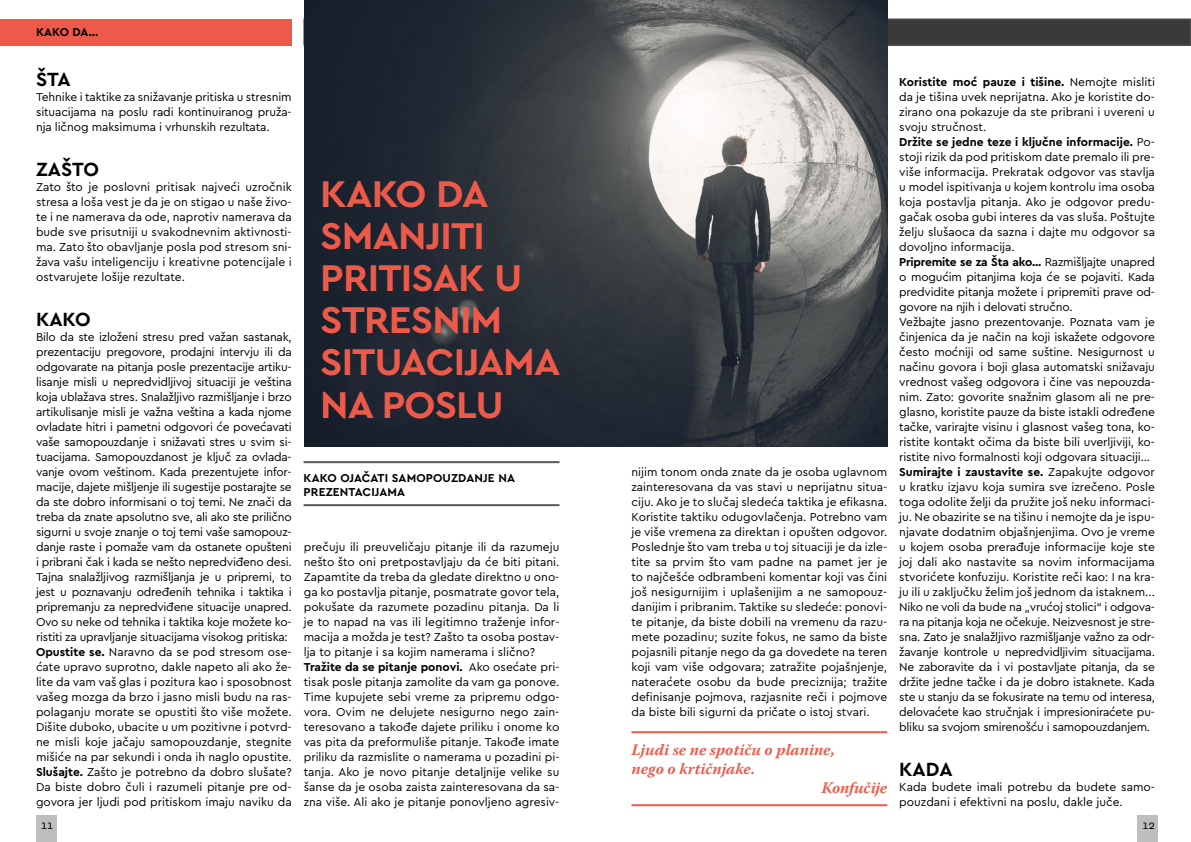
<style>
.page{position:relative;width:1191px;height:842px;background:#fff}
.page>*{position:absolute;margin:0;border:0;box-sizing:border-box;transform-origin:0 0}
.t1{font:700 39px/42px "Cera Pro";letter-spacing:-.02em;color:#ed5a4a}
.t2{font:700 20px "Cera Pro";color:#000}
.t3{font:italic 700 16px "Warnock PKS";color:#ed5a4a}
.t4{font:12px/15px "Cera Pro";letter-spacing:-.01em;color:#000}
.t5{font:700 12px "Cera Pro";letter-spacing:.01em;color:#000}
.s1{font-weight:700}
</style>
<div class="page">
<div style="left:0;top:19px;width:292px;height:26px;background:#ed5a4a"></div>
<div style="left:304px;top:19px;width:886px;height:26px;background:#3a3a3a"></div>
<div style="left:303px;top:18px;width:888px;height:28px;border:1px solid #58585a"></div>
<div style="left:1137px;top:815px;width:20px;height:26px;background:#bcbec0"></div>
<div style="left:36px;top:815px;width:21px;height:26px;background:#bcbec0"></div>
<hr style="left:304px;top:504px;width:255px;height:2px;background:#58585a">
<hr style="left:304px;top:461px;width:255px;height:2px;background:#58585a">
<hr style="left:631px;top:731px;width:256px;height:2px;background:#ed5a4a">
<hr style="left:631px;top:804px;width:256px;height:2px;background:#ed5a4a">
<img style="left:304px;top:0;width:583px;height:446px">
<p class="t5" style="left:36px;top:24px;width:9px">kako</p>
<p class="t5" style="left:72px;top:24px;width:27px">da...</p>
<h2 class="t2" style="left:36px;top:66px;width:36px">ŠTA</h2>
<p class="t4" style="left:36px;top:89px;width:257px;text-align:justify">Tehnike i taktike za snižavanje pritiska u stresnim situacijama na poslu radi kontinuiranog pruža&shy;nja ličnog maksimuma i vrhunskih rezultata.</p>
<h2 class="t2" style="left:36px;top:156px;width:65px">ZAŠTO</h2>
<p class="t4" style="left:36px;top:179px;width:257px;text-align:justify">Zato što je poslovni pritisak najveći uzročnik stresa a loša vest je da je on stigao u naše živo&shy;te i ne namerava da ode, naprotiv namerava da bude sve prisutniji u svakodnevnim aktivnosti&shy;ma. Zato što obavljanje posla pod stresom sni&shy;žava vašu inteligenciju i kreativne potencijale i ostvarujete lošije rezultate.</p>
<h2 class="t2" style="left:36px;top:306px;width:56px">KAKO</h2>
<p class="t4" style="left:36px;top:329px;width:257px">Bilo da ste izloženi stresu pred važan sastanak, prezentaciju pregovore, prodajni intervju ili da odgovarate na pitanja posle prezentacije artiku&shy;lisanje misli u nepredvidljivoj situaciji je veština koja ublažava stres. Snalažljivo razmišljanje i brzo artikulisanje misli je važna veština a kada njome ovladate hitri i pametni odgovori će povećavati vaše samopouzdanje i snižavati stres u svim si&shy;tuacijama. Samopouzdanost je ključ za ovlada&shy;vanje ovom veštinom. Kada prezentujete infor&shy;macije, dajete mišljenje ili sugestije postarajte se da ste dobro informisani o toj temi. Ne znači da treba da znate apsolutno sve, ali ako ste prilično sigurni u svoje znanje o toj temi vaše samopouz&shy;danje raste i pomaže vam da ostanete opušteni i pribrani čak i kada se nešto nepredviđeno desi.<br>Tajna snalažljivog razmišljanja je u pripremi, to jest u poznavanju određenih tehnika i taktika i pripremanju za nepredviđene situacije unapred.<br>Ovo su neke od tehnika i taktika koje možete ko&shy;ristiti za upravljanje situacijama visokog pritiska:<br><span class="s1">Opustite se.</span> N aravno da se pod stresom ose&shy;ćate upravo suprotno, dakle napeto ali ako že&shy;lite da vam vaš glas i pozitura kao i sposobnost vašeg mozga da brzo i jasno misli budu na ras&shy;polaganju morate se opustiti što više možete.<br>Dišite duboko, ubacite u um pozitivne i potvrd&shy;ne misli koje jačaju samopouzdanje, stegnite mišiće na par sekundi i onda ih naglo opustite.<br><span class="s1">Slušajte.</span> Zašto je potrebno da dobro slušate?<br>Da biste dobro čuli i razumeli pitanje pre od&shy;govora jer ljudi pod pritiskom imaju naviku da</p>
<p class="t4" style="left:41px;top:817px;width:13px">11</p>
<h1 class="t1" style="left:320px;top:172px;width:142px;text-indent:116px">da smanjiti pritisak</h1>
<h1 class="t1" style="left:320px;top:172px;width:53px">Kako</h1>
<h1 class="t1" style="left:320px;top:256px;width:198px;text-indent:174px">u stresnim situacija</h1>
<h1 class="t1" style="left:503px;top:340px;width:54px">ma</h1>
<h1 class="t1" style="left:320px;top:383px;width:86px">na pos</h1>
<h1 class="t1" style="left:456px;top:383px;width:43px">lu</h1>
<p class="t5" style="left:304px;top:470px;width:18px">Kako</p>
<p class="t5" style="left:340px;top:470px;width:37px">ojačati</p>
<p class="t5" style="left:392px;top:470px;width:34px">samopouzda</p>
<p class="t5" style="left:474px;top:470px;width:41px">nje na</p>
<p class="t5" style="left:304px;top:484px;width:53px">prezentacija</p>
<p class="t5" style="left:387px;top:484px;width:18px">ma</p>
<p class="t4" style="left:304px;top:539px;width:257px">prečuju ili preuveličaju pitanje ili da razumeju nešto što oni pretpostavljaju da će biti pitani.<br>Zapamtite da treba da gledate direktno u ono&shy;ga ko postavlja pitanje, posmatrate govor tela, pokušate da razumete pozadinu pitanja. Da li je to napad na vas ili legitimno traženje infor&shy;macija a možda je test? Zašto ta osoba postav&shy;lja to pitanje i sa kojim namerama i slično?<br><span class="s1">Tražite da se pitanje ponovi.</span> Ako osećate pri&shy;tisak posle pitanja zamolite da vam ga ponove.<br>Time kupujete sebi vreme za pripremu odgo&shy;vora. Ovim ne delujete nesigurno nego zain&shy;teresovano a takođe dajete priliku i onome ko vas pita da preformuliše pitanje. Takođe imate priliku da razmislite o namerama u pozadini pi&shy;tanja. Ako je novo pitanje detaljnije velike su šanse da je osoba zaista zainteresovana da sa&shy;zna više. Ali ako je pitanje ponovljeno agresiv-</p>
<p class="t4" style="left:631px;top:464px;width:257px;text-align:justify">nijim tonom onda znate da je osoba uglavnom zainteresovana da vas stavi u neprijatnu situa&shy;ciju. Ako je to slučaj sledeća taktika je efikasna.<br>Koristite taktiku odugovlačenja. Potrebno vam je više vremena za direktan i opušten odgovor.<br>Poslednje što vam treba u toj situaciji je da izle&shy;tite sa prvim što vam padne na pamet jer je to najčešće odbrambeni komentar koji vas čini još nesigurnijim i uplašenijim a ne samopouz&shy;danijim i pribranim. Taktike su sledeće: ponovi&shy;te pitanje, da biste dobili na vremenu da razu&shy;mete pozadinu; suzite fokus, ne samo da biste pojasnili pitanje nego da ga dovedete na teren koji vam više odgovara; zatražite pojašnjenje, nateraćete osobu da bude preciznija; tražite definisanje pojmova, razjasnite reči i pojmove da biste bili sigurni da pričate o istoj stvari.</p>
<h3 class="t3" style="left:631px;top:740px;width:205px">Ljudi se ne spotiču o planine,</h3>
<h3 class="t3" style="left:631px;top:759px;width:125px">nego o krtičnjake.</h3>
<h3 class="t3" style="left:821px;top:778px;width:67px">Konfučije</h3>
<p class="t4" style="left:899px;top:74px;width:257px"><span class="s1">Koristite moć pauze i tišine.</span> N emojte misliti da je tišina uvek neprijatna. Ako je koristite do&shy;zirano ona pokazuje da ste pribrani i uvereni u svoju stručnost.<br><span class="s1">Držite se jedne teze i ključne informacije.</span> Po&shy;stoji rizik da pod pritiskom date premalo ili pre&shy;više informacija. Prekratak odgovor vas stavlja u model ispitivanja u kojem kontrolu ima osoba koja postavlja pitanja. Ako je odgovor predu&shy;gačak osoba gubi interes da vas sluša. Poštujte želju slušaoca da sazna i dajte mu odgovor sa dovoljno informacija.<br><span class="s1">Pripremite se za Šta ako...</span> Razmišljajte unapred o mogućim pitanjima koja će se pojaviti. Kada predvidite pitanja možete i pripremiti prave od&shy;govore na njih i delovati stručno.<br>Vežbajte jasno prezentovanje. Poznata vam je činjenica da je način na koji iskažete odgovore često moćniji od same suštine. Nesigurnost u načinu govora i boji glasa automatski snižavaju vrednost vašeg odgovora i čine vas nepouzda&shy;nim. Zato: govorite snažnim glasom ali ne pre&shy;glasno, koristite pauze da biste istakli određene tačke, varirajte visinu i glasnost vašeg tona, ko&shy;ristite kontakt očima da biste bili uverljiviji, ko&shy;ristite nivo formalnosti koji odgovara situaciji...<br><span class="s1">Sumirajte i zaustavite se.</span> Zapakujte odgovor u kratku izjavu koja sumira sve izrečeno. Posle toga odolite želji da pružite još neku informaci&shy;ju. Ne obazirite se na tišinu i nemojte da je ispu&shy;njavate dodatnim objašnjenjima. Ovo je vreme u kojem osoba prerađuje informacije koje ste joj dali ako nastavite sa novim informacijama stvorićete konfuziju. Koristite reči kao: I na kra&shy;ju ili u zaključku želim još jednom da istaknem...<br>Niko ne voli da bude na „vrućoj stolici“ i odgova&shy;ra na pitanja koja ne očekuje. N eizvesnost je stre&shy;sna. Zato je snalažljivo razmišljanje važno za odr&shy;žavanje kontrole u nepredvidljivim situacijama.<br>N e zaboravite da i vi postavljate pitanja, da se držite jedne tačke i da je dobro istaknete. Kada ste u stanju da se fokusirate na temu od interesa, delovaćete kao stručnjak i impresioniraćete pu&shy;bliku sa svojom smirenošću i samopouzdanjem.</p>
<h2 class="t2" style="left:899px;top:756px;width:55px">KADA</h2>
<p class="t4" style="left:899px;top:779px;width:257px">Kada budete imali potrebu da budete samo&shy;pouzdani i efektivni na poslu, dakle juče.</p>
<p class="t4" style="left:1142px;top:817px;width:14px">12</p>
</div>
